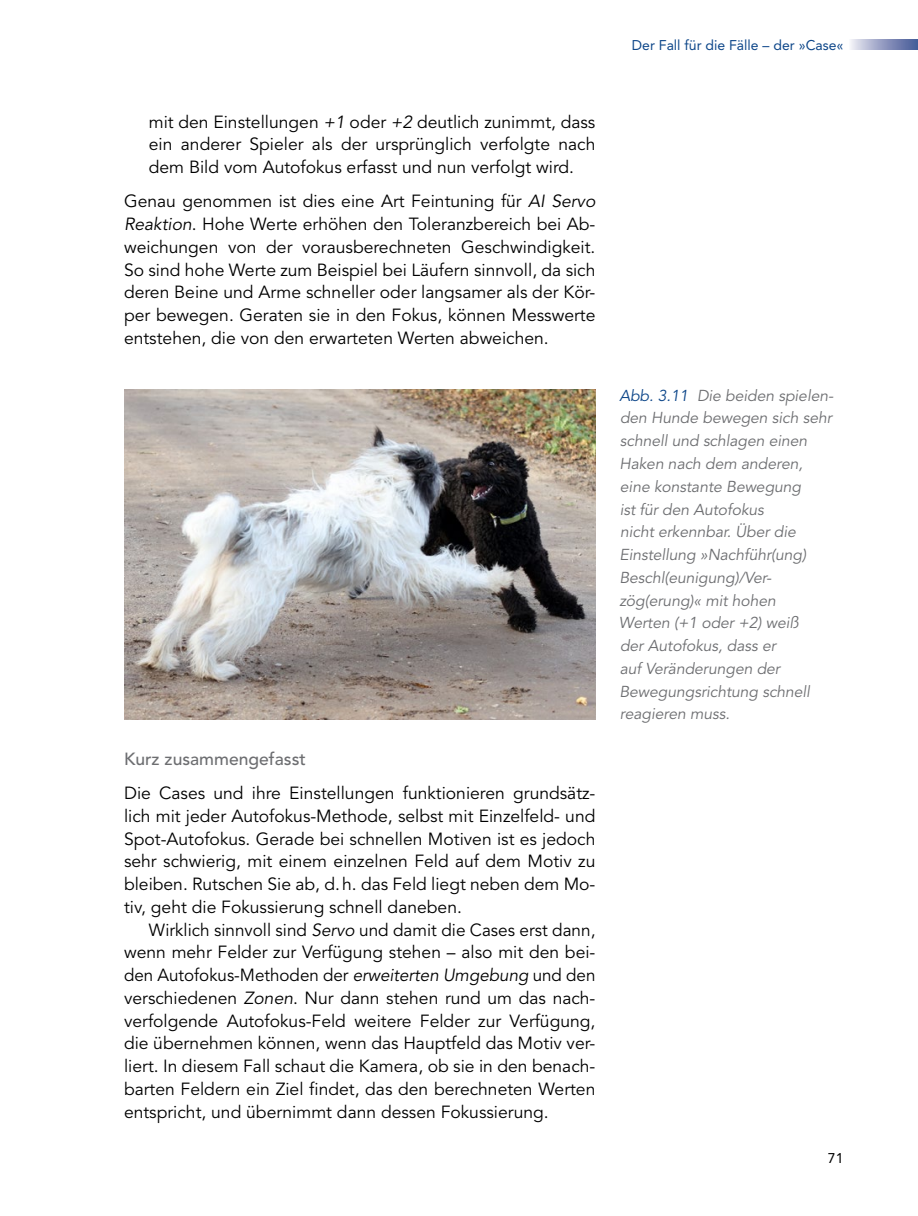
<style>
.page{position:relative;width:918px;height:1216px;background:#fff}
.page>*{position:absolute;margin:0;border:0;box-sizing:border-box;transform-origin:0 0}
.Fließtext_Anfang{font:17.5px/22.8px "Avenir LT Pro";color:#000;text-align:justify}
.Fließtext_mit_Einzug{font:17.5px/22.8px "Avenir LT Pro";color:#000;text-align:justify}
.Überschrift_Ebene_3{font:500 17.5px "Avenir LT Pro";color:#6d6e71}
.t1{font:italic 15.75px/22.8px "Avenir LT Pro";letter-spacing:-.005em;color:#6d6e71}
.t2{font:14px "Avenir LT Pro";color:#0d4689}
.t3{font:14px "Avenir LT Pro";color:#000}
.s1{font-style:italic}
.s2{color:#0d4689}
</style>
<div class="page">
<svg style="left:851px;top:40px;width:67px;height:10px"></svg>
<img style="left:124px;top:390px;width:471px;height:329px">
<p class="t2" style="left:632px;top:36px;width:213px">Der Fall für die Fälle – der »Case«</p>
<p class="Fließtext_mit_Einzug" style="left:149px;top:110px;width:448px">mit den Einstellungen <span class="s1">+1</span> oder <span class="s1">+2</span> deutlich zunimmt, dass ein anderer Spieler als der ursprünglich verfolgte nach dem Bild vom Autofokus erfasst und nun verfolgt wird.</p>
<p class="Fließtext_Anfang" style="left:124px;top:190px;width:473px">Genau genommen ist dies eine Art Feintuning für <span class="s1">AI Servo Reaktion</span>. Hohe Werte erhöhen den Toleranzbereich bei Ab&shy;weichungen von der vorausberechneten Geschwindigkeit.<br>So sind hohe Werte zum Beispiel bei Läufern sinnvoll, da sich deren Beine und Arme schneller oder langsamer als der Kör&shy;per bewegen. Geraten sie in den Fokus, können Messwerte entstehen, die von den erwarteten Werten abweichen.</p>
<p class="Überschrift_Ebene_3" style="left:124px;top:748px;width:183px">Kurz zusammengefasst</p>
<p class="Fließtext_Anfang" style="left:124px;top:782px;width:473px">Die Cases und ihre Einstellungen funktionieren grundsätz&shy;lich mit jeder Autofokus-Methode, selbst mit Einzelfeld- und Spot-Autofokus. Gerade bei schnellen Motiven ist es jedoch sehr schwierig, mit einem einzelnen Feld auf dem Motiv zu bleiben. Rutschen Sie ab, d.h. das Feld liegt neben dem Mo&shy;tiv, geht die Fokussierung schnell daneben.</p>
<p class="Fließtext_mit_Einzug" style="left:124px;top:918px;width:473px;text-indent:25px">Wirklich sinnvoll sind <span class="s1">Servo</span> und damit die Cases erst dann, wenn mehr Felder zur Verfügung stehen – also mit den bei&shy;den Autofokus-Methoden der <span class="s1">erweiterten Umgebung</span> und den verschiedenen <span class="s1">Zonen</span>. Nur dann stehen rund um das nach&shy;verfolgende Autofokus-Feld weitere Felder zur Verfügung, die übernehmen können, wenn das Hauptfeld das Motiv ver&shy;liert. In diesem Fall schaut die Kamera, ob sie in den benach&shy;barten Feldern ein Ziel findet, das den berechneten Werten entspricht, und übernimmt dann dessen Fokussierung.</p>
<p class="t1" style="left:619px;top:384px;width:215px"><span class="s2">Abb. 3.11</span> Die beiden spielen&shy;den Hunde bewegen sich sehr schnell und schlagen einen<br>Haken nach dem anderen, eine konstante Bewegung<br>ist für den Autofokus<br>nicht erkennbar. Über die<br>Einstellung »Nachführ(ung)<br>Beschl(eunigung)/Ver&shy;zög(erung)« mit hohen<br>Werten (+1 oder +2) weiß<br>der Autofokus, dass er<br>auf Veränderungen der<br>Bewegungsrichtung schnell reagieren muss.</p>
<p class="t3" style="left:828px;top:1149px;width:17px">71</p>
</div>
